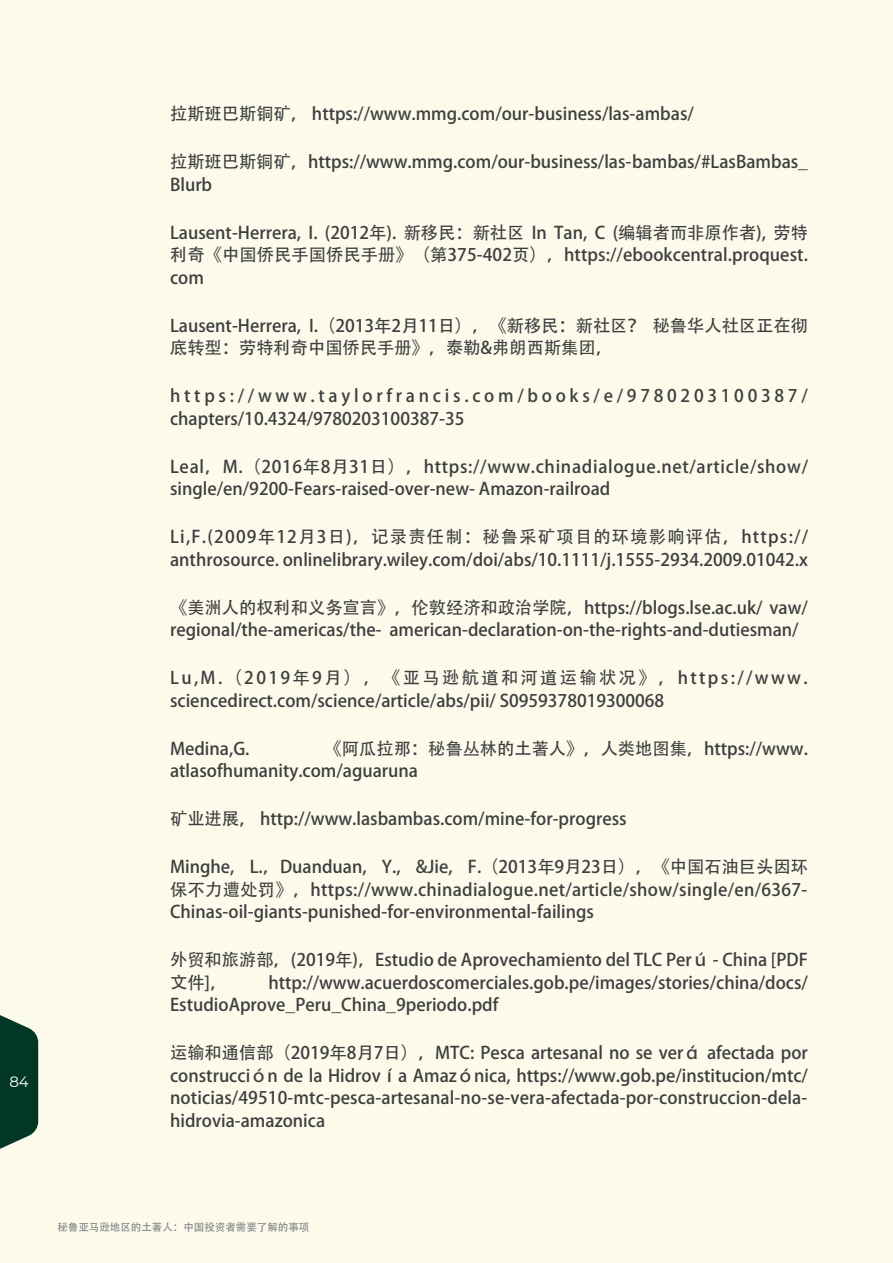
<style>
.page{position:relative;width:893px;height:1263px;background:#fcfaeb}
.page>*{position:absolute;margin:0;border:0;box-sizing:border-box;transform-origin:0 0}
.referencias{font:17.25px/22.5px "Adobe Heiti Std";color:#3e3e3f}
.referencias-2{font:17.25px/22.5px "Adobe Heiti Std";letter-spacing:.04em;color:#3e3e3f}
.referencias-3{font:17.25px/22.5px "Adobe Heiti Std";letter-spacing:.215em;color:#3e3e3f}
.t1{font:15px "Montserrat";color:#fff}
.t2{font:10.5px "Adobe Heiti Std";color:#808285}
</style>
<div class="page">
<svg style="left:0;top:1015px;width:38px;height:134px;background:#24523e"></svg>
<p class="t1" style="left:9px;top:1072px;width:21px">84</p>
<p class="referencias" style="left:170px;top:103px;width:525px">拉斯班巴斯铜矿， https://www.mmg.com/our-business/las-ambas/</p>
<p class="referencias" style="left:170px;top:151px;width:639px">拉斯班巴斯铜矿，https://www.mmg.com/our-business/las- bambas/#LasBambas_<br>Blurb</p>
<p class="referencias" style="left:170px;top:222px;width:639px;text-align:justify">Lausent-Herrera, I. (2012年). 新移民：新社区 In Tan, C (编辑者⽽⾮原作者), 劳特利奇《中国侨民手国侨民手册》（第375-402页），https://ebookcentral.proquest. com</p>
<p class="referencias" style="left:170px;top:315px;width:639px">Lausent-Herrera, I.（2013年2月11⽇ ），《新移民：新社区？ 秘鲁华人社区正在彻底转型：劳特利奇中国侨民手册》，泰勒&amp;弗朗西斯集团，</p>
<p class="referencias-3" style="left:170px;top:385px;width:639px">https://www.taylorfrancis.com/books/e/9780203100387/ chapters/10.4324/9780203100387-35</p>
<p class="referencias-2" style="left:170px;top:456px;width:639px">Leal，M.（2016年8月31⽇ ），https://www.chinadialogue.net/article/show/ single/en/9200-Fears-raised-over-new- Amazon-railroad</p>
<p class="referencias" style="left:170px;top:526px;width:640px">Li,F.(2009年12月3⽇ )，记录责任制：秘鲁采矿项⽬ 的环境影响评估，https:// anthrosource. onlinelibrary.wiley.com/doi/abs/10.1111/j.1555-2934.2009.01042.x</p>
<p class="referencias" style="left:170px;top:597px;width:639px">《美洲人的权利和义务宣⾔》，伦敦经济和政治学院，https://blogs.lse.ac.uk/ vaw/ regional/the-americas/the- american-declaration-on-the-rights-and-dutiesman/</p>
<p class="referencias" style="left:170px;top:667px;width:639px">Lu,M.（2019年9月），《亚马逊航道和河道运输状况》，https://www. sciencedirect.com/science/article/abs/pii/ S0959378019300068</p>
<p class="referencias" style="left:170px;top:738px;width:81px">Medina,G.</p>
<p class="referencias" style="left:170px;top:738px;width:639px;text-indent:155px">《阿⽠拉那：秘鲁丛林的土著人》，人类地图集，https://www. atlasofhumanity.com/aguaruna</p>
<p class="referencias" style="left:170px;top:808px;width:458px">矿业进展， http://www.lasbambas.com/mine-for-progress</p>
<p class="referencias" style="left:170px;top:856px;width:639px;text-align:justify">Minghe, L.，Duanduan, Y., &amp;Jie, F.（2013年9月23⽇ ），《中国⽯油巨头因环保不⼒遭处罚》，https://www.chinadialogue.net/article/show/single/en/6367- Chinas-oil-giants-punished-for-environmental-failings</p>
<p class="referencias" style="left:170px;top:949px;width:639px">外贸和旅游部，(2019年)，Estudio de Aprovechamiento del TLC Perú - China [PDF文件]，</p>
<p class="referencias" style="left:170px;top:972px;width:639px;text-indent:98px">http://www.acuerdoscomerciales.gob.pe/images/stories/china/docs/<br>EstudioAprove_Peru_China_9periodo.pdf</p>
<p class="referencias" style="left:170px;top:1042px;width:639px;text-align:justify">运输和通信部（2019年8月7⽇ ），MTC: Pesca artesanal no se verá afectada por construcción de la Hidrovía Amazónica, https://www.gob.pe/institucion/mtc/ noticias/49510-mtc-pesca-artesanal-no-se-vera-afectada-por-construccion-dela&shy;hidrovia-amazonica</p>
<p class="t2" style="left:57px;top:1221px;width:253px">秘鲁亚⻢逊地区的土著人：中国投资者需要了解的事项</p>
</div>
